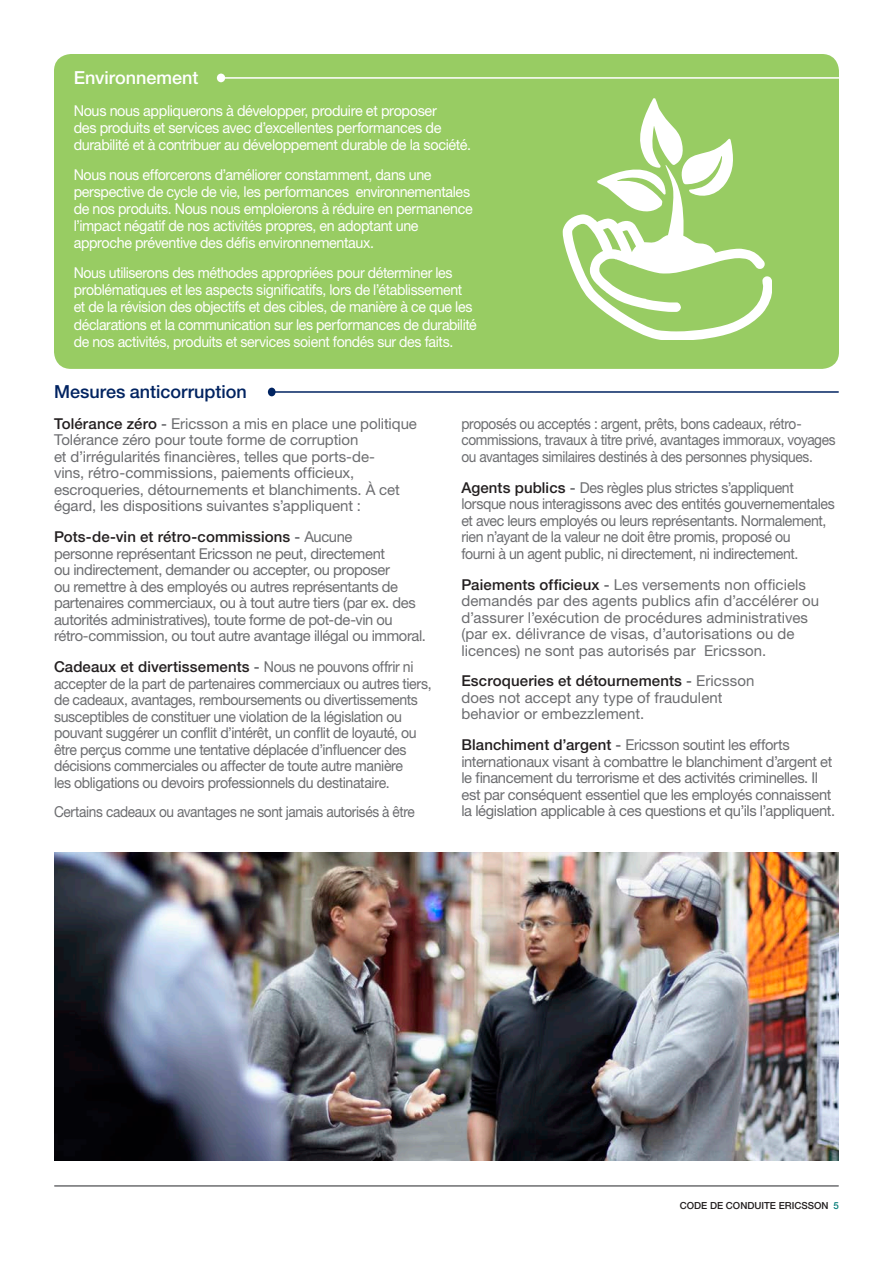
<style>
.page{position:relative;width:893px;height:1263px;background:#fff}
.page>*{position:absolute;margin:0;border:0;box-sizing:border-box;transform-origin:0 0}
.t1{font:500 18px "Ericsson Sans";color:#002361}
.t2{font:500 18px "Ericsson Sans";color:#fff}
.t3{font:15px/16.5px "Ericsson Sans";letter-spacing:-.025em;color:#6c6d70;scale:.94 1}
.t4{font:15px/16.5px "Ericsson Sans";letter-spacing:-.025em;color:#6c6d70}
.t5{font:15px/16.5px "Ericsson Sans";letter-spacing:.005em;color:#6c6d70}
.t6{font:15px/17.1px "Ericsson Sans";letter-spacing:-.025em;color:#fff;scale:.94 1}
.t7{font:15px/16.5px "Ericsson Sans";letter-spacing:-.005em;color:#6c6d70}
.t8{font:15px/17.1px "Ericsson Sans";letter-spacing:-.025em;color:#fff;scale:.95 1}
.t9{font:15px/16.5px "Ericsson Sans";letter-spacing:-.025em;color:#6c6d70;scale:.91 1}
.t10{font:15px/17.1px "Ericsson Sans";letter-spacing:-.025em;color:#fff;scale:.96 1}
.t11{font:500 9.75px "Ericsson Sans";color:#231f20}
.s1{font-weight:500;color:#231f20}
.s2{font-weight:500}
.s3{color:#067d79}
</style>
<div class="page">
<hr style="left:55px;top:1185px;width:783px;height:2px;background:#6c6d70">
<div style="left:54px;top:54px;width:785px;height:315px;background:#98cc63;border-radius:17px"></div>
<hr style="left:223px;top:77px;width:636px;height:2px;background:#fff">
<div style="left:217px;top:74px;width:8px;height:8px;background:#fff;border-radius:50%"></div>
<svg style="left:563px;top:98px;width:208px;height:241px"></svg>
<hr style="left:274px;top:391px;width:564px;height:2px;background:#002361">
<div style="left:268px;top:388px;width:8px;height:8px;background:#002361;border-radius:50%"></div>
<img style="left:54px;top:853px;width:784px;height:308px">
<p class="t2" style="left:74px;top:68px;width:126px">Environnement</p>
<p class="t10" style="left:74px;top:102px;width:415px">Nous nous appliquerons à développer, produire et proposer<br>des produits et services avec d’excellentes performances de durabilité et à contribuer au développement durable de la société.</p>
<p class="t8" style="left:74px;top:166px;width:422px">Nous nous efforcerons d’améliorer constamment, dans une perspective de cycle de vie, les performances environnementales de nos produits. Nous nous emploierons à réduire en permanence l’impact négatif de nos activités propres, en adoptant une approche préventive des défis environnementaux.</p>
<p class="t6" style="left:74px;top:264px;width:430px">Nous utiliserons des méthodes appropriées pour déterminer les problématiques et les aspects significatifs, lors de l’établissement et de la révision des objectifs et des cibles, de manière à ce que les déclarations et la communication sur les performances de durabilité de nos activités, produits et services soient fondés sur des faits.</p>
<p class="t1" style="left:54px;top:382px;width:194px">Mesures anticorruption</p>
<p class="t7" style="left:54px;top:415px;width:364px"><span class="s1">Tolérance zéro</span> <span class="s2">-</span> Ericsson a mis en place une politique Tolérance zéro pour toute forme de corruption<br>et d’irrégularités financières, telles que ports-de-<br>vins, rétro-commissions, paiements officieux, escroqueries, détournements et blanchiments. À cet égard, les dispositions suivantes s’appliquent :</p>
<p class="t4" style="left:54px;top:529px;width:373px"><span class="s1">Pots-de-vin et rétro-commissions</span> <span class="s2">-</span> Aucune<br>personne représentant Ericsson ne peut, directement<br>ou indirectement, demander ou accepter, ou proposer<br>ou remettre à des employés ou autres représentants de partenaires commerciaux, ou à tout autre tiers (par ex. des autorités administratives), toute forme de pot-de-vin ou rétro-commission, ou tout autre avantage illégal ou immoral.</p>
<p class="t3" style="left:54px;top:658px;width:403px"><span class="s1">Cadeaux et divertissements</span> <span class="s2">-</span> Nous ne pouvons offrir ni accepter de la part de partenaires commerciaux ou autres tiers, de cadeaux, avantages, remboursements ou divertissements susceptibles de constituer une violation de la législation ou pouvant suggérer un conflit d’intérêt, un conflit de loyauté, ou être perçus comme une tentative déplacée d’influencer des décisions commerciales ou affecter de toute autre manière<br>les obligations ou devoirs professionnels du destinataire.</p>
<p class="t9" style="left:54px;top:803px;width:398px">Certains cadeaux ou avantages ne sont jamais autorisés à être</p>
<p class="t9" style="left:461px;top:415px;width:413px">proposés ou acceptés : argent, prêts, bons cadeaux, rétro&shy;commissions, travaux à titre privé, avantages immoraux, voyages ou avantages similaires destinés à des personnes physiques.</p>
<p class="t3" style="left:461px;top:479px;width:399px"><span class="s1">Agents publics</span> <span class="s2">-</span> Des règles plus strictes s’appliquent lorsque nous interagissons avec des entités gouvernementales et avec leurs employés ou leurs représentants. Normalement, rien n’ayant de la valeur ne doit être promis, proposé ou<br>fourni à un agent public, ni directement, ni indirectement.</p>
<p class="t5" style="left:461px;top:576px;width:359px"><span class="s1">Paiements officieux</span> <span class="s2">-</span> Les versements non officiels demandés par des agents publics afin d’accélérer ou d’assurer l’exécution de procédures administratives (par ex. délivrance de visas, d’autorisations ou de licences) ne sont pas autorisés par Ericsson.</p>
<p class="t5" style="left:461px;top:673px;width:295px"><span class="s1">Escroqueries et détournements</span> <span class="s2">-</span> Ericsson does not accept any type of fraudulent behavior or embezzlement.</p>
<p class="t4" style="left:461px;top:736px;width:375px"><span class="s1">Blanchiment d’argent</span> <span class="s2">-</span> Ericsson soutint les efforts internationaux visant à combattre le blanchiment d’argent et le financement du terrorisme et des activités criminelles. Il est par conséquent essentiel que les employés connaissent la législation applicable à ces questions et qu’ils l’appliquent.</p>
<p class="t11" style="left:680px;top:1200px;width:161px">CODE DE CONDUITE ERICSSON <span class="s3">5</span></p>
</div>
